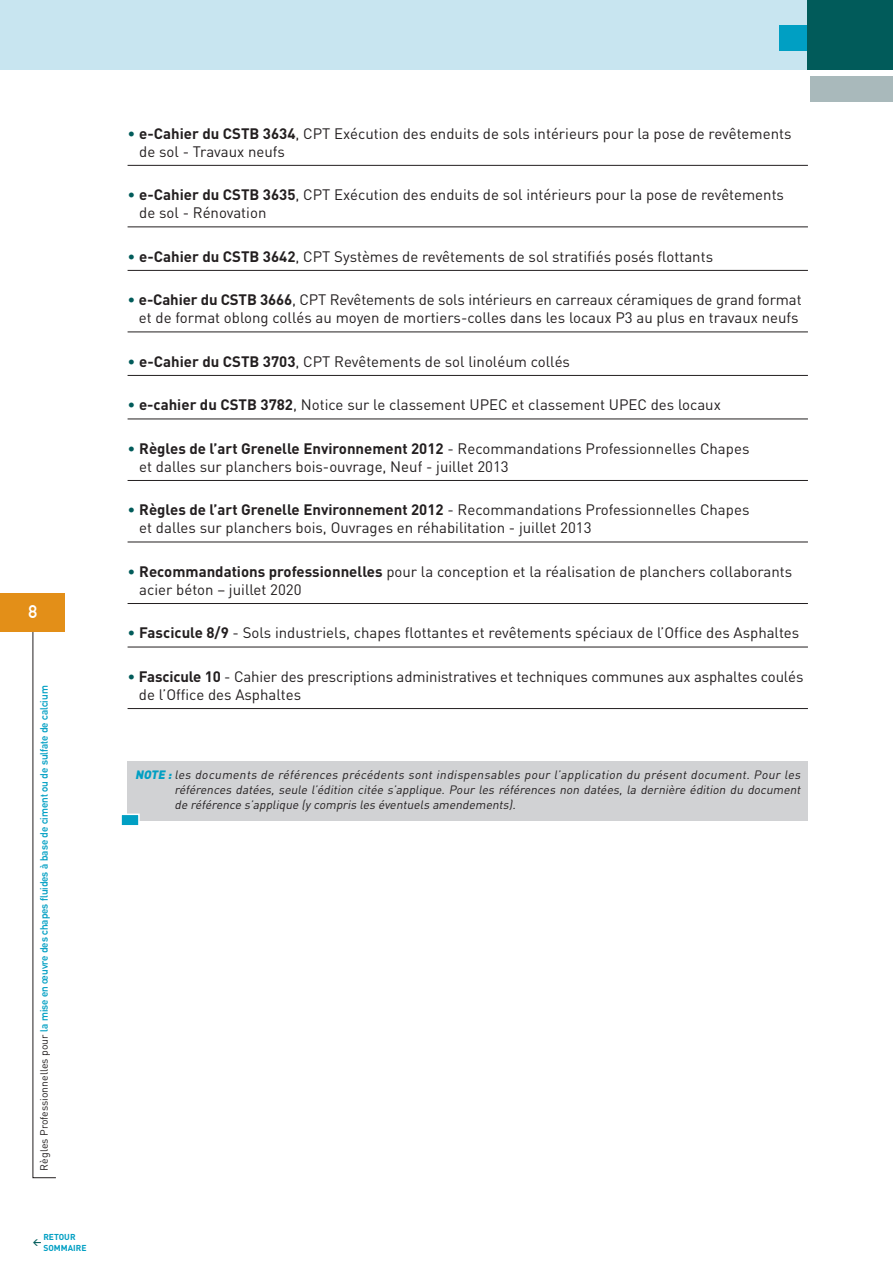
<style>
.page{position:relative;width:893px;height:1263px;background:#fff}
.page>*{position:absolute;margin:0;border:0;box-sizing:border-box;transform-origin:0 0}
.t1{font:700 18px "DIN Alternate";color:#fff}
.t2{font:15px/18px "DIN";color:#231f20}
.t3{font:italic 12px/15px "DIN";color:#231f20;text-align:justify}
.t4{font:700 10.5px "DIN Alternate";color:#009fc3}
.t5{font:700 8.55px/10.2px "DIN";color:#009fc3}
.t6{font:700 8.55px "DIN";color:#015b5a}
.s1{font-family:"DIN";font-weight:400;color:#231f20}
.s2{color:#015b5a}
.s3{font-weight:700}
.s4{font-weight:900;color:#009fc3}
</style>
<div class="page">
<div style="left:0;top:0;width:808px;height:70px;background:#c8e5f0"></div>
<div style="left:810px;top:77px;width:83px;height:25px;background:#a9b9bb"></div>
<div style="left:128px;top:761px;width:680px;height:59px;background:#d1d2d4"></div>
<div style="left:120px;top:813px;width:20px;height:13px;background:#009fc3;border:2px solid #fff"></div>
<hr style="left:128px;top:165px;width:680px;height:1px;background:#231f20">
<hr style="left:128px;top:227px;width:680px;height:1px;background:#231f20">
<hr style="left:128px;top:270px;width:680px;height:1px;background:#231f20">
<hr style="left:128px;top:332px;width:680px;height:1px;background:#231f20">
<hr style="left:128px;top:375px;width:680px;height:1px;background:#231f20">
<hr style="left:128px;top:419px;width:680px;height:1px;background:#231f20">
<hr style="left:128px;top:480px;width:680px;height:1px;background:#231f20">
<hr style="left:128px;top:542px;width:680px;height:1px;background:#231f20">
<hr style="left:128px;top:603px;width:680px;height:1px;background:#231f20">
<hr style="left:128px;top:647px;width:680px;height:1px;background:#231f20">
<hr style="left:128px;top:708px;width:680px;height:1px;background:#231f20">
<div style="left:780px;top:26px;width:30px;height:25px;background:#009fc3"></div>
<div style="left:808px;top:0;width:85px;height:69px;background:#015b5a"></div>
<svg style="left:32px;top:631px;width:24px;height:547px"></svg>
<div style="left:0;top:593px;width:65px;height:38px;background:#e38f18"></div>
<p class="t1" style="left:29px;top:598px;width:10px">8</p>
<p class="t4" style="left:36px;top:1170px;width:486px;rotate:-90deg"><span class="s1">Règles Professionnelles pour</span> la mise en œuvre des chapes fluides à base de ciment ou de sulfate de calcium</p>
<p class="t6" style="left:33px;top:1236px;width:10px">&lt;</p>
<p class="t5" style="left:43px;top:1232px;width:45px">RETOUR<br>SOMMAIRE</p>
<p class="t2" style="left:139px;top:124px;width:654px;text-indent:-12px"><span class="s2">•</span> <span class="s3">e-Cahier du CSTB 3634</span>, CPT Exécution des enduits de sols intérieurs pour la pose de revêtements de sol - Travaux neufs</p>
<p class="t2" style="left:139px;top:185px;width:646px;text-indent:-12px"><span class="s2">•</span> <span class="s3">e-Cahier du CSTB 3635</span>, CPT Exécution des enduits de sol intérieurs pour la pose de revêtements de sol - Rénovation</p>
<p class="t2" style="left:128px;top:247px;width:587px"><span class="s2">•</span> <span class="s3">e-Cahier du CSTB 3642</span>, CPT Systèmes de revêtements de sol stratifiés posés flottants</p>
<p class="t2" style="left:128px;top:290px;width:676px;text-align:center"><span class="s2">•</span> <span class="s3">e-Cahier du CSTB 3666</span>, CPT Revêtements de sols intérieurs en carreaux céramiques de grand format et de format oblong collés au moyen de mortiers-colles dans les locaux P3 au plus en travaux neufs</p>
<p class="t2" style="left:128px;top:352px;width:444px"><span class="s2">•</span> <span class="s3">e-Cahier du CSTB 3703</span>, CPT Revêtements de sol linoléum collés</p>
<p class="t2" style="left:128px;top:395px;width:595px"><span class="s2">•</span> <span class="s3">e-cahier du CSTB 3782</span>, Notice sur le classement UPEC et classement UPEC des locaux</p>
<p class="t2" style="left:139px;top:439px;width:612px;text-indent:-12px"><span class="s2">•</span> <span class="s3">Règles de l’art Grenelle Environnement 2012</span> - Recommandations Professionnelles Chapes et dalles sur planchers bois-ouvrage, Neuf - juillet 2013</p>
<p class="t2" style="left:139px;top:501px;width:612px;text-indent:-12px"><span class="s2">•</span> <span class="s3">Règles de l’art Grenelle Environnement 2012</span> - Recommandations Professionnelles Chapes et dalles sur planchers bois, Ouvrages en réhabilitation - juillet 2013</p>
<p class="t2" style="left:139px;top:562px;width:654px;text-indent:-12px"><span class="s2">•</span> <span class="s3">Recommandations professionnelles</span> pour la conception et la réalisation de planchers collaborants acier béton – juillet 2020</p>
<p class="t2" style="left:128px;top:624px;width:673px"><span class="s2">•</span> <span class="s3">Fascicule 8/9</span> - Sols industriels, chapes flottantes et revêtements spéciaux de l’Office des Asphaltes</p>
<p class="t2" style="left:139px;top:667px;width:666px;text-indent:-11px"><span class="s2">•</span> <span class="s3">Fascicule 10</span> - Cahier des prescriptions administratives et techniques communes aux asphaltes coulés de l’Office des Asphaltes</p>
<p class="t3" style="left:175px;top:767px;width:630px;text-indent:-40px"><span class="s4">NOTE :</span> les documents de références précédents sont indispensables pour l’application du présent document. Pour les références datées, seule l’édition citée s’applique. Pour les références non datées, la dernière édition du document de référence s’applique (y compris les éventuels amendements).</p>
</div>
